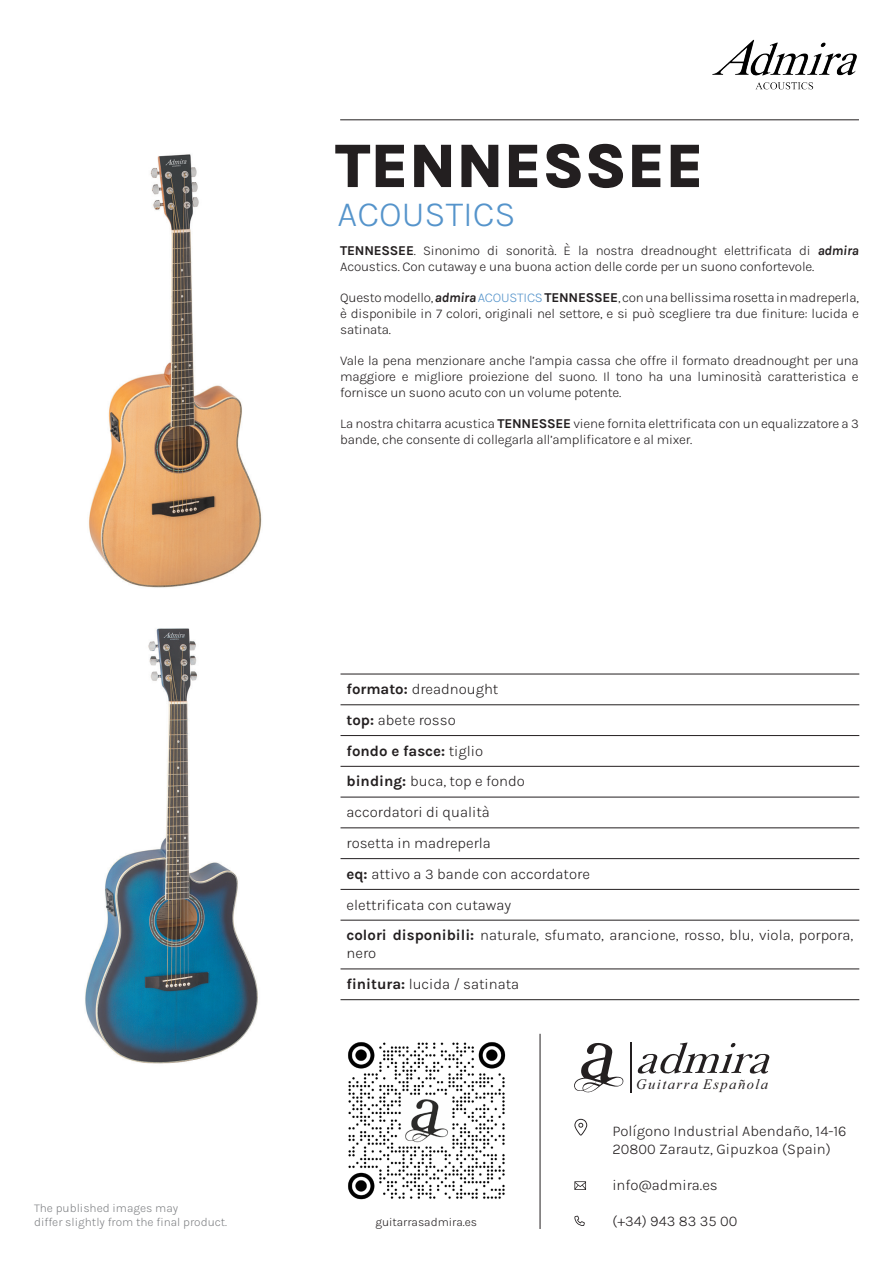
<style>
.page{position:relative;width:893px;height:1263px;background:#fff}
.page>*{position:absolute;margin:0;border:0;box-sizing:border-box;transform-origin:0 0}
.t1{font:800 63px "Karla";color:#231f20}
.t2{font:300 36px "Karla";color:#5594cb}
.t3{font:300 15px/18px "Karla";color:#231f20}
.t4{font:700 15px "Karla";color:#231f20}
.t5{font:italic 14.55px "Times New Roman";letter-spacing:.1em;color:#231f20}
.Texto_Descripción{font:300 13.5px/15.8px "Karla";letter-spacing:-.015em;color:#231f20}
.t6{font:300 12px "Karla";color:#808285}
.t7{font:300 12px "Karla";color:#231f20}
.s1{font-weight:700}
.s2{font-weight:700;font-style:italic}
.s3{color:#5594cb}
.s4{font-weight:300}
</style>
<div class="page">
<hr style="left:340px;top:119px;width:519px;height:1px;background:#231f20">
<hr style="left:540px;top:1034px;width:1px;height:195px;background:#231f20">
<img style="left:348px;top:1042px;width:158px;height:158px">
<svg style="left:637px;top:1042px;width:133px;height:32px"></svg>
<svg style="left:574px;top:1043px;width:50px;height:49px"></svg>
<hr style="left:630px;top:1042px;width:1px;height:51px;background:#231f20">
<svg style="left:574px;top:1119px;width:13px;height:16px"></svg>
<svg style="left:574px;top:1181px;width:12px;height:9px"></svg>
<svg style="left:574px;top:1216px;width:11px;height:10px"></svg>
<img style="left:89px;top:154px;width:173px;height:434px">
<img style="left:85px;top:628px;width:173px;height:436px">
<img style="left:712px;top:39px;width:145px;height:51px">
<hr style="left:340px;top:674px;width:519px;height:1px;background:#231f20">
<hr style="left:340px;top:704px;width:519px;height:1px;background:#231f20">
<hr style="left:340px;top:735px;width:519px;height:1px;background:#231f20">
<hr style="left:340px;top:766px;width:519px;height:1px;background:#231f20">
<hr style="left:340px;top:797px;width:519px;height:1px;background:#231f20">
<hr style="left:340px;top:827px;width:519px;height:1px;background:#231f20">
<hr style="left:340px;top:858px;width:519px;height:1px;background:#231f20">
<hr style="left:340px;top:889px;width:519px;height:1px;background:#231f20">
<hr style="left:340px;top:920px;width:519px;height:1px;background:#231f20">
<hr style="left:340px;top:968px;width:519px;height:1px;background:#231f20">
<hr style="left:340px;top:999px;width:519px;height:1px;background:#231f20">
<p class="t1" style="left:335px;top:126px;width:371px">TENNESSEE</p>
<p class="t2" style="left:338px;top:191px;width:180px">ACOUSTICS</p>
<p class="Texto_Descripción" style="left:340px;top:242px;width:520px"><span class="s1">TENNESSEE</span>. Sinonimo di sonorità. È la nostra dreadnought elettrificata di <span class="s2">admira<br></span>Acoustics. Con cutaway e una buona action delle corde per un suono confortevole.</p>
<p class="Texto_Descripción" style="left:340px;top:289px;width:520px;text-align:justify">Questo modello, <span class="s2">admira</span><span class="s3">ACOUSTICS</span><span class="s1">TENNESSEE</span>, con una bellissima rosetta in madreperla, è disponibile in 7 colori, originali nel settore, e si può scegliere tra due finiture: lucida e satinata.</p>
<p class="Texto_Descripción" style="left:340px;top:352px;width:520px;text-align:justify">Vale la pena menzionare anche l’ampia cassa che offre il formato dreadnought per una maggiore e migliore proiezione del suono. Il tono ha una luminosità caratteristica e fornisce un suono acuto con un volume potente.</p>
<p class="Texto_Descripción" style="left:340px;top:415px;width:520px">La nostra chitarra acustica <span class="s1">TENNESSEE</span> viene fornita elettrificata con un equalizzatore a 3 bande, che consente di collegarla all’amplificatore e al mixer.</p>
<p class="t3" style="left:346px;top:680px;width:153px"><span class="s1">formato:</span> dreadnought</p>
<p class="t3" style="left:346px;top:710px;width:111px"><span class="s1">top:</span> abete rosso</p>
<p class="t4" style="left:346px;top:741px;width:138px">fondo e fasce: <span class="s4">tiglio</span></p>
<p class="t3" style="left:346px;top:772px;width:180px"><span class="s1">binding:</span> buca, top e fondo</p>
<p class="t3" style="left:346px;top:803px;width:145px">accordatori di qualità</p>
<p class="t3" style="left:346px;top:833px;width:146px">rosetta in madreperla</p>
<p class="t3" style="left:346px;top:864px;width:245px"><span class="s1">eq:</span> attivo a 3 bande con accordatore</p>
<p class="t3" style="left:346px;top:895px;width:166px">elettrificata con cutaway</p>
<p class="t3" style="left:346px;top:926px;width:508px"><span class="s1">colori disponibili:</span> naturale, sfumato, arancione, rosso, blu, viola, porpora, nero</p>
<p class="t3" style="left:346px;top:974px;width:174px"><span class="s1">finitura:</span> lucida / satinata</p>
<p class="t6" style="left:34px;top:1200px;width:146px">The published images may</p>
<p class="t6" style="left:34px;top:1214px;width:195px">differ slightly from the final product.</p>
<p class="t7" style="left:375px;top:1214px;width:103px">guitarrasadmira.es</p>
<p class="t5" style="left:636px;top:1074px;width:133px">Guitarra Española</p>
<p class="t3" style="left:612px;top:1121px;width:236px">Polígono Industrial Abendaño, 14-16</p>
<p class="t3" style="left:612px;top:1139px;width:220px">20800 Zarautz, Gipuzkoa (Spain)</p>
<p class="t3" style="left:612px;top:1175px;width:107px">info@admira.es</p>
<p class="t3" style="left:612px;top:1211px;width:127px">(+34) 943 83 35 00</p>
</div>
